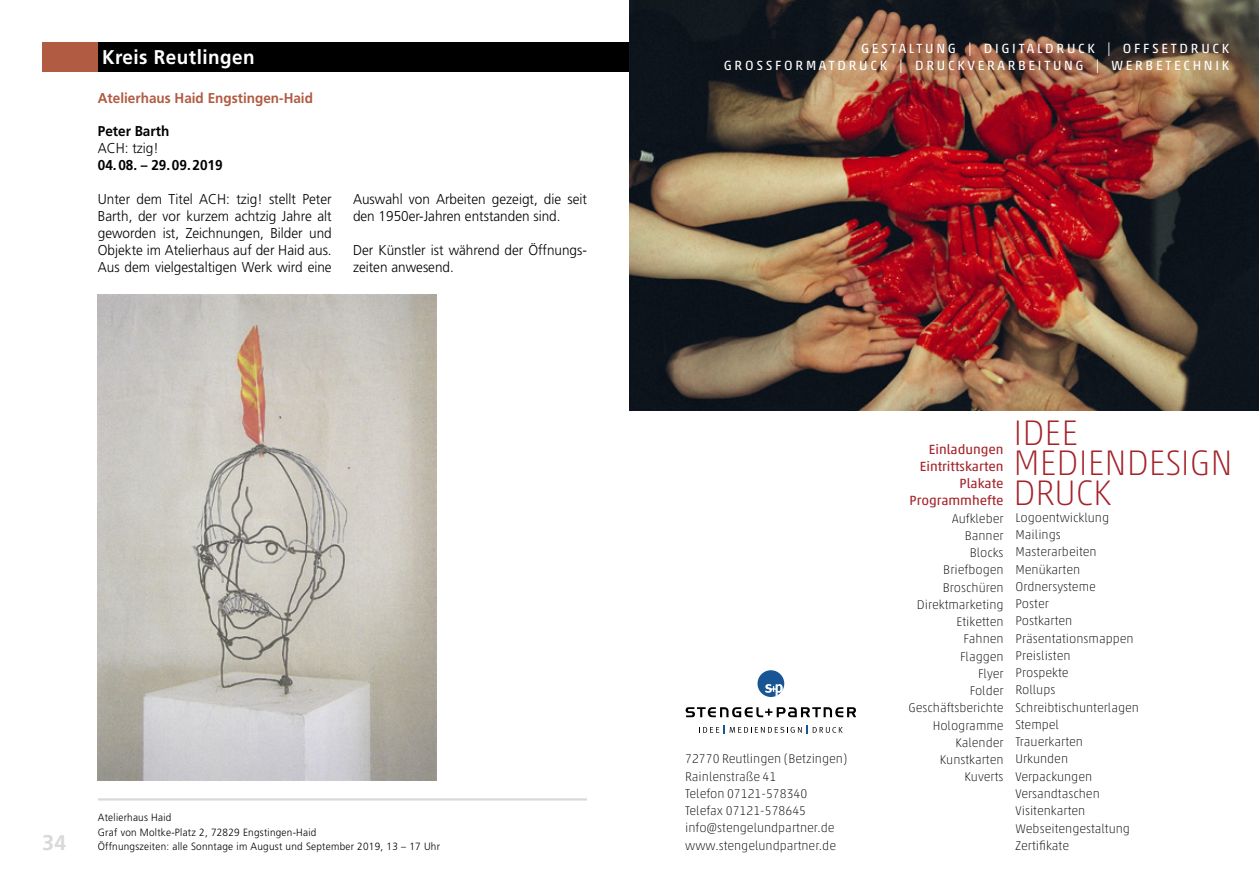
<style>
.page{position:relative;width:1259px;height:893px;background:#fff}
.page>*{position:absolute;margin:0;border:0;box-sizing:border-box;transform-origin:0 0}
.Fließtext_Blocksatz{font:100 36px "Akko Std";color:#a4222a}
.t1{font:700 21px "Frutiger BSK";color:#d9d9d9}
.Kopfzeile_links{font:700 19.8px "Frutiger";letter-spacing:.025em;color:#fff;scale:.95 1}
.Fließtext_Blocksatz-2{font:300 14.25px/17px "Frutiger";color:#000;scale:.95 1}
.Fließtext_halbfett_R{font:700 14.25px "Frutiger";color:#b15b43;scale:.95 1}
.Fließtext_halbfett{font:700 14.25px "Frutiger";color:#000;scale:.95 1}
.Fließtext_links{font:300 14.25px "Frutiger";color:#000;scale:.95 1}
.Fließtext_Blocksatz-3{font:13.5px "Akko Std";letter-spacing:.2em;color:#fff}
.Fließtext_Blocksatz-4{font:13.5px "Akko Std";color:#a4222a}
.Fließtext_Blocksatz-5{font:100 12.75px "Akko Std";color:#000}
.Veranstaltung_Öffnun{font:300 10.5px/14.9px "Frutiger";letter-spacing:.025em;color:#000;scale:.95 1}
</style>
<div class="page">
<hr style="left:98px;top:798px;width:489px;height:2px;background:#d9d9d9">
<div style="left:98px;top:43px;width:531px;height:29px;background:#000"></div>
<div style="left:43px;top:43px;width:55px;height:29px;background:#b15b43"></div>
<img style="left:98px;top:295px;width:338px;height:486px">
<img style="left:629px;top:0;width:630px;height:411px">
<svg style="left:699px;top:725px;width:102px;height:9px"></svg>
<svg style="left:807px;top:725px;width:35px;height:9px"></svg>
<div style="left:757px;top:670px;width:27px;height:27px;background:#185594;border-radius:50%"></div>
<svg style="left:761px;top:684px;width:22px;height:12px"></svg>
<svg style="left:685px;top:707px;width:171px;height:10px"></svg>
<p class="Kopfzeile_links" style="left:102px;top:45px;width:162px">Kreis Reutlingen</p>
<p class="Fließtext_halbfett_R" style="left:98px;top:89px;width:228px">Atelierhaus Haid Engstingen-Haid</p>
<p class="Fließtext_halbfett" style="left:98px;top:123px;width:77px">Peter Barth</p>
<p class="Fließtext_links" style="left:98px;top:140px;width:66px">ACH: tzig!</p>
<p class="Fließtext_halbfett" style="left:98px;top:157px;width:133px">04.08. – 29.09.2019</p>
<p class="Fließtext_Blocksatz-2" style="left:98px;top:191px;width:248px;text-align:justify">Unter dem Titel ACH: tzig! stellt Peter Barth, der vor kurzem achtzig Jahre alt geworden ist, Zeichnungen, Bilder und Objekte im Atelierhaus auf der Haid aus.</p>
<p class="Fließtext_Blocksatz-2" style="left:98px;top:259px;width:248px">Aus dem vielgestaltigen Werk wird eine</p>
<p class="Fließtext_Blocksatz-2" style="left:353px;top:191px;width:248px">Auswahl von Arbeiten gezeigt, die seit den 1950er-Jahren entstanden sind.</p>
<p class="Fließtext_Blocksatz-2" style="left:353px;top:242px;width:248px">Der Künstler ist während der Öffnungs&shy;zeiten anwesend.</p>
<h2 class="t1" style="left:43px;top:830px;width:25px">34</h2>
<p class="Veranstaltung_Öffnun" style="left:98px;top:810px;width:79px">Atelierhaus Haid</p>
<p class="Veranstaltung_Öffnun" style="left:98px;top:824px;width:362px">Graf von Moltke-Platz 2, 72829 Engstingen-Haid<br>Öffnungszeiten: alle Sonntage im August und September 2019, 13 – 17 Uhr</p>
<p class="Fließtext_Blocksatz-3" style="left:861px;top:40px;width:369px">GESTALTUNG | DIGITALDRUCK | OFFSETDRUCK</p>
<p class="Fließtext_Blocksatz-3" style="left:724px;top:57px;width:507px">GROSSFORMATDRUCK | DRUCKVERARBEITUNG | WERBETECHNIK</p>
<p class="Fließtext_Blocksatz-5" style="left:685px;top:751px;width:164px">72770 Reutlingen (Betzingen)</p>
<p class="Fließtext_Blocksatz-5" style="left:685px;top:769px;width:93px">Rainlenstraße 41</p>
<p class="Fließtext_Blocksatz-5" style="left:685px;top:786px;width:124px">Telefon 07121-578340</p>
<p class="Fließtext_Blocksatz-5" style="left:685px;top:803px;width:122px">Telefax 07121-578645</p>
<p class="Fließtext_Blocksatz-5" style="left:685px;top:820px;width:151px">info@stengelundpartner.de</p>
<p class="Fließtext_Blocksatz-5" style="left:685px;top:838px;width:152px">www.stengelundpartner.de</p>
<p class="Fließtext_Blocksatz-4" style="left:929px;top:441px;width:76px">Einladungen</p>
<p class="Fließtext_Blocksatz-4" style="left:919px;top:458px;width:85px">Eintrittskarten</p>
<p class="Fließtext_Blocksatz-4" style="left:959px;top:475px;width:46px">Plakate</p>
<p class="Fließtext_Blocksatz-4" style="left:909px;top:492px;width:95px">Programmhefte</p>
<p class="Fließtext_Blocksatz-5" style="left:952px;top:510px;width:53px">Aufkleber</p>
<p class="Fließtext_Blocksatz-5" style="left:964px;top:528px;width:40px">Banner</p>
<p class="Fließtext_Blocksatz-5" style="left:969px;top:545px;width:35px">Blocks</p>
<p class="Fließtext_Blocksatz-5" style="left:943px;top:562px;width:62px">Briefbogen</p>
<p class="Fließtext_Blocksatz-5" style="left:943px;top:579px;width:62px">Broschüren</p>
<p class="Fließtext_Blocksatz-5" style="left:917px;top:597px;width:88px">Direktmarketing</p>
<p class="Fließtext_Blocksatz-5" style="left:956px;top:614px;width:49px">Etiketten</p>
<p class="Fließtext_Blocksatz-5" style="left:963px;top:631px;width:41px">Fahnen</p>
<p class="Fließtext_Blocksatz-5" style="left:960px;top:648px;width:45px">Flaggen</p>
<p class="Fließtext_Blocksatz-5" style="left:978px;top:666px;width:27px">Flyer</p>
<p class="Fließtext_Blocksatz-5" style="left:969px;top:683px;width:35px">Folder</p>
<p class="Fließtext_Blocksatz-5" style="left:908px;top:700px;width:97px">Geschäftsberichte</p>
<p class="Fließtext_Blocksatz-5" style="left:932px;top:717px;width:72px">Hologramme</p>
<p class="Fließtext_Blocksatz-5" style="left:955px;top:735px;width:50px">Kalender</p>
<p class="Fließtext_Blocksatz-5" style="left:940px;top:752px;width:65px">Kunstkarten</p>
<p class="Fließtext_Blocksatz-5" style="left:964px;top:769px;width:41px">Kuverts</p>
<p class="Fließtext_Blocksatz" style="left:1013px;top:411px;width:66px">IDEE</p>
<p class="Fließtext_Blocksatz" style="left:1013px;top:441px;width:221px">MEDIENDESIGN</p>
<p class="Fließtext_Blocksatz" style="left:1013px;top:471px;width:99px">DRUCK</p>
<p class="Fließtext_Blocksatz-5" style="left:1015px;top:510px;width:95px">Logoentwicklung</p>
<p class="Fließtext_Blocksatz-5" style="left:1015px;top:527px;width:47px">Mailings</p>
<p class="Fließtext_Blocksatz-5" style="left:1015px;top:544px;width:83px">Masterarbeiten</p>
<p class="Fließtext_Blocksatz-5" style="left:1015px;top:562px;width:66px">Menükarten</p>
<p class="Fließtext_Blocksatz-5" style="left:1015px;top:579px;width:82px">Ordnersysteme</p>
<p class="Fließtext_Blocksatz-5" style="left:1015px;top:596px;width:35px">Poster</p>
<p class="Fließtext_Blocksatz-5" style="left:1015px;top:613px;width:58px">Postkarten</p>
<p class="Fließtext_Blocksatz-5" style="left:1015px;top:631px;width:120px">Präsentationsmappen</p>
<p class="Fließtext_Blocksatz-5" style="left:1015px;top:648px;width:57px">Preislisten</p>
<p class="Fließtext_Blocksatz-5" style="left:1015px;top:665px;width:55px">Prospekte</p>
<p class="Fließtext_Blocksatz-5" style="left:1015px;top:682px;width:41px">Rollups</p>
<p class="Fließtext_Blocksatz-5" style="left:1015px;top:700px;width:125px">Schreibtischunterlagen</p>
<p class="Fließtext_Blocksatz-5" style="left:1015px;top:717px;width:45px">Stempel</p>
<p class="Fließtext_Blocksatz-5" style="left:1015px;top:734px;width:69px">Trauerkarten</p>
<p class="Fließtext_Blocksatz-5" style="left:1015px;top:751px;width:54px">Urkunden</p>
<p class="Fließtext_Blocksatz-5" style="left:1015px;top:769px;width:78px">Verpackungen</p>
<p class="Fließtext_Blocksatz-5" style="left:1015px;top:786px;width:86px">Versandtaschen</p>
<p class="Fließtext_Blocksatz-5" style="left:1015px;top:803px;width:71px">Visitenkarten</p>
<p class="Fließtext_Blocksatz-5" style="left:1015px;top:820px;width:116px">Webseitengestaltung</p>
<p class="Fließtext_Blocksatz-5" style="left:1015px;top:838px;width:55px">Zertifikate</p>
</div>
